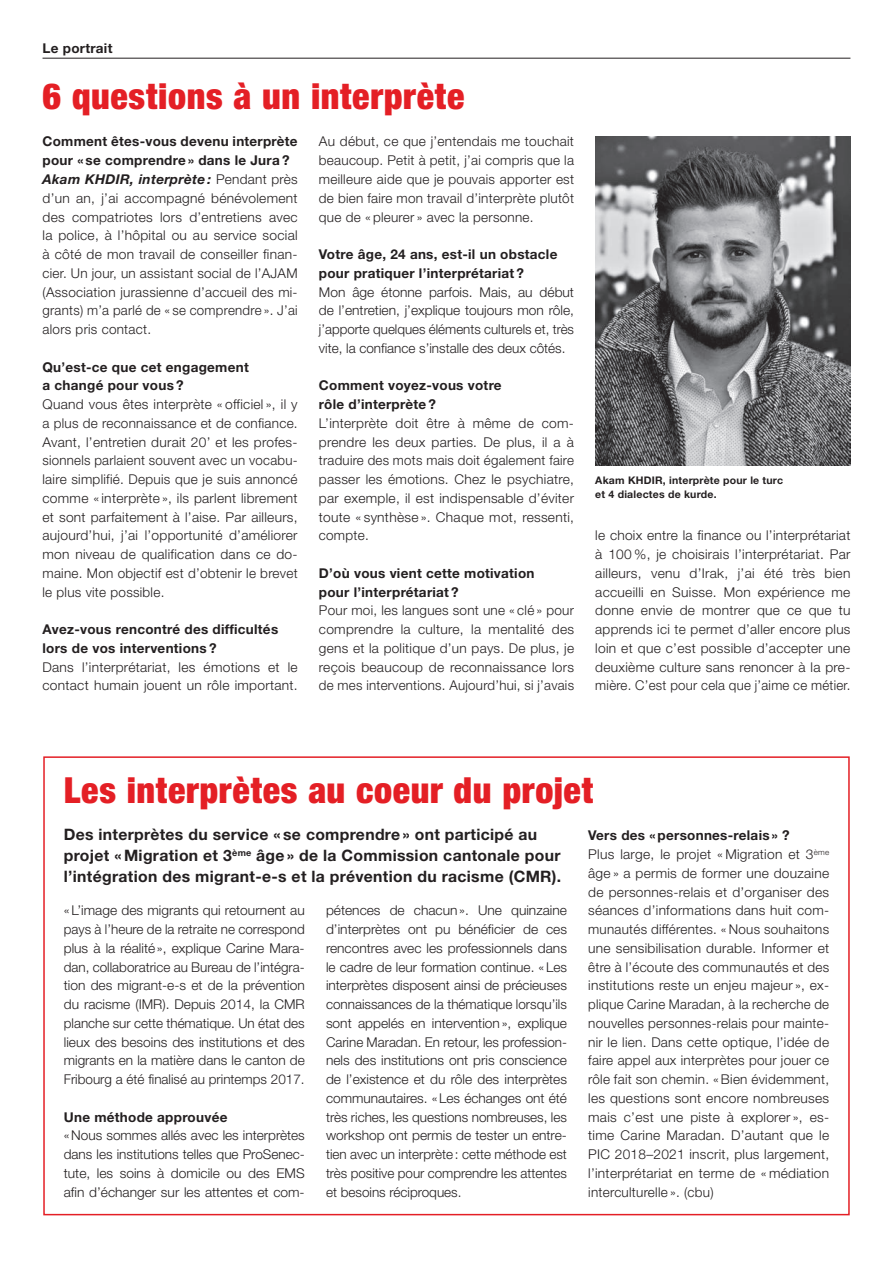
<style>
.page{position:relative;width:893px;height:1263px;background:#fff}
.page>*{position:absolute;margin:0;border:0;box-sizing:border-box;transform-origin:0 0}
.t1{font:900 condensed 36px "Helvetica Neue LT Std";letter-spacing:.02em;color:#e41f25}
.t2{font:700 15.75px/21px "Helvetica Neue LT Std";letter-spacing:.02em;color:#231f20}
.t3{font:300 13.5px/18.8px "Helvetica Neue LT Std";letter-spacing:.02em;color:#231f20;text-align:justify}
.t4{font:700 13.5px/18.8px "Helvetica Neue LT Std";letter-spacing:.02em;color:#231f20}
.t5{font:700 10.5px/13.5px "Helvetica Neue LT Std";letter-spacing:.02em;color:#231f20}
.s1{font-weight:700}
.s2{font-weight:700;font-style:italic}
</style>
<div class="page">
<div style="left:43px;top:756px;width:807px;height:459px;border:2px solid #e41f25"></div>
<hr style="left:43px;top:58px;width:807px;height:1px;background:#231f20">
<img style="left:595px;top:136px;width:255px;height:329px">
<p class="t4" style="left:43px;top:38px;width:71px">Le portrait</p>
<h1 class="t1" style="left:43px;top:74px;width:423px">6 questions à un interprète</h1>
<p class="t3" style="left:43px;top:132px;width:257px;text-align:left"><span class="s1">Comment êtes-vous devenu interprète pour « se comprendre » dans le Jura ?<br></span><span class="s2">Akam KHDIR, interprète :</span> Pendant près d’un an, j’ai accompagné bénévolement des compatriotes lors d’entretiens avec la police, à l’hôpital ou au service social à côté de mon travail de conseiller finan&shy;cier. Un jour, un assistant social de l’AJAM (Association jurassienne d’accueil des mi&shy;grants) m’a parlé de « se comprendre ». J’ai alors pris contact.</p>
<p class="t4" style="left:43px;top:357px;width:208px">Qu’est-ce que cet engagement a changé pour vous ?</p>
<p class="t3" style="left:43px;top:395px;width:257px">Quand vous êtes interprète « officiel », il y a plus de reconnaissance et de confiance.<br>Avant, l’entretien durait 20’ et les profes&shy;sionnels parlaient souvent avec un vocabu&shy;laire simplifié. Depuis que je suis annoncé comme « interprète », ils parlent librement et sont parfaitement à l’aise. Par ailleurs, aujourd’hui, j’ai l’opportunité d’améliorer mon niveau de qualification dans ce do&shy;maine. Mon objectif est d’obtenir le brevet le plus vite possible.</p>
<p class="t4" style="left:43px;top:619px;width:237px">Avez-vous rencontré des difficultés lors de vos interventions ?</p>
<p class="t3" style="left:43px;top:657px;width:257px">Dans l’interprétariat, les émotions et le contact humain jouent un rôle important.</p>
<p class="t3" style="left:319px;top:132px;width:257px">Au début, ce que j’entendais me touchait beaucoup. Petit à petit, j’ai compris que la meilleure aide que je pouvais apporter est de bien faire mon travail d’interprète plutôt que de « pleurer » avec la personne.</p>
<p class="t4" style="left:319px;top:244px;width:240px">Votre âge, 24 ans, est-il un obstacle pour pratiquer l’interprétariat ?</p>
<p class="t3" style="left:319px;top:282px;width:257px">Mon âge étonne parfois. Mais, au début de l’entretien, j’explique toujours mon rôle, j’apporte quelques éléments culturels et, très vite, la confiance s’installe des deux côtés.</p>
<p class="t4" style="left:319px;top:376px;width:184px">Comment voyez-vous votre rôle d’interprète ?</p>
<p class="t3" style="left:319px;top:413px;width:257px">L’interprète doit être à même de com&shy;prendre les deux parties. De plus, il a à traduire des mots mais doit également faire passer les émotions. Chez le psychiatre, par exemple, il est indispensable d’éviter toute « synthèse ». Chaque mot, ressenti, compte.</p>
<p class="t4" style="left:319px;top:563px;width:217px">D’où vous vient cette motivation pour l’interprétariat ?</p>
<p class="t3" style="left:319px;top:601px;width:257px">Pour moi, les langues sont une « clé » pour comprendre la culture, la mentalité des gens et la politique d’un pays. De plus, je reçois beaucoup de reconnaissance lors de mes interventions. Aujourd’hui, si j’avais</p>
<p class="t5" style="left:595px;top:473px;width:189px">Akam KHDIR, interprète pour le turc et 4 dialectes de kurde.</p>
<p class="t3" style="left:595px;top:526px;width:257px">le choix entre la finance ou l’interprétariat à 100 %, je choisirais l’interprétariat. Par ailleurs, venu d’Irak, j’ai été très bien accueilli en Suisse. Mon expérience me donne envie de montrer que ce que tu apprends ici te permet d’aller encore plus loin et que c’est possible d’accepter une deuxième culture sans renoncer à la pre&shy;mière. C’est pour cela que j’aime ce métier.</p>
<h1 class="t1" style="left:64px;top:768px;width:531px">Les interprètes au coeur du projet</h1>
<p class="t2" style="left:64px;top:824px;width:499px">Des interprètes du service « se comprendre » ont participé au projet « Migration et 3<sup>ème</sup> âge » de la Commission cantonale pour l’intégration des migrant-e-s et la prévention du racisme (CMR).</p>
<p class="t3" style="left:64px;top:901px;width:242px">«L’image des migrants qui retournent au pays à l’heure de la retraite ne correspond plus à la réalité», explique Carine Mara&shy;dan, collaboratrice au Bureau de l’intégra&shy;tion des migrant-e-s et de la prévention du racisme (IMR). Depuis 2014, la CMR planche sur cette thématique. Un état des lieux des besoins des institutions et des migrants en la matière dans le canton de Fribourg a été finalisé au printemps 2017.</p>
<p class="t4" style="left:64px;top:1107px;width:165px">Une méthode approuvée</p>
<p class="t3" style="left:64px;top:1126px;width:242px">«Nous sommes allés avec les interprètes dans les institutions telles que ProSenec&shy;tute, les soins à domicile ou des EMS afin d’échanger sur les attentes et com-</p>
<p class="t3" style="left:588px;top:826px;width:242px;text-align:left"><span class="s1">Vers des « personnes-relais » ?<br></span>Plus large, le projet « Migration et 3<sup>ème </sup>âge » a permis de former une douzaine de personnes-relais et d’organiser des séances d’informations dans huit com&shy;munautés différentes. « Nous souhaitons une sensibilisation durable. Informer et être à l’écoute des communautés et des institutions reste un enjeu majeur », ex&shy;plique Carine Maradan, à la recherche de nouvelles personnes-relais pour mainte&shy;nir le lien. Dans cette optique, l’idée de faire appel aux interprètes pour jouer ce rôle fait son chemin. «Bien évidemment, les questions sont encore nombreuses mais c’est une piste à explorer », es&shy;time Carine Maradan. D’autant que le PIC 2018–2021 inscrit, plus largement, l’interprétariat en terme de « médiation interculturelle ». (cbu)</p>
<p class="t3" style="left:326px;top:901px;width:242px">pétences de chacun». Une quinzaine d’interprètes ont pu bénéficier de ces rencontres avec les professionnels dans le cadre de leur formation continue. «Les interprètes disposent ainsi de précieuses connaissances de la thématique lorsqu’ils sont appelés en intervention», explique Carine Maradan. En retour, les profession&shy;nels des institutions ont pris conscience de l’existence et du rôle des interprètes communautaires. «Les échanges ont été très riches, les questions nombreuses, les workshop ont permis de tester un entre&shy;tien avec un interprète: cette méthode est très positive pour comprendre les attentes et besoins réciproques.</p>
</div>
